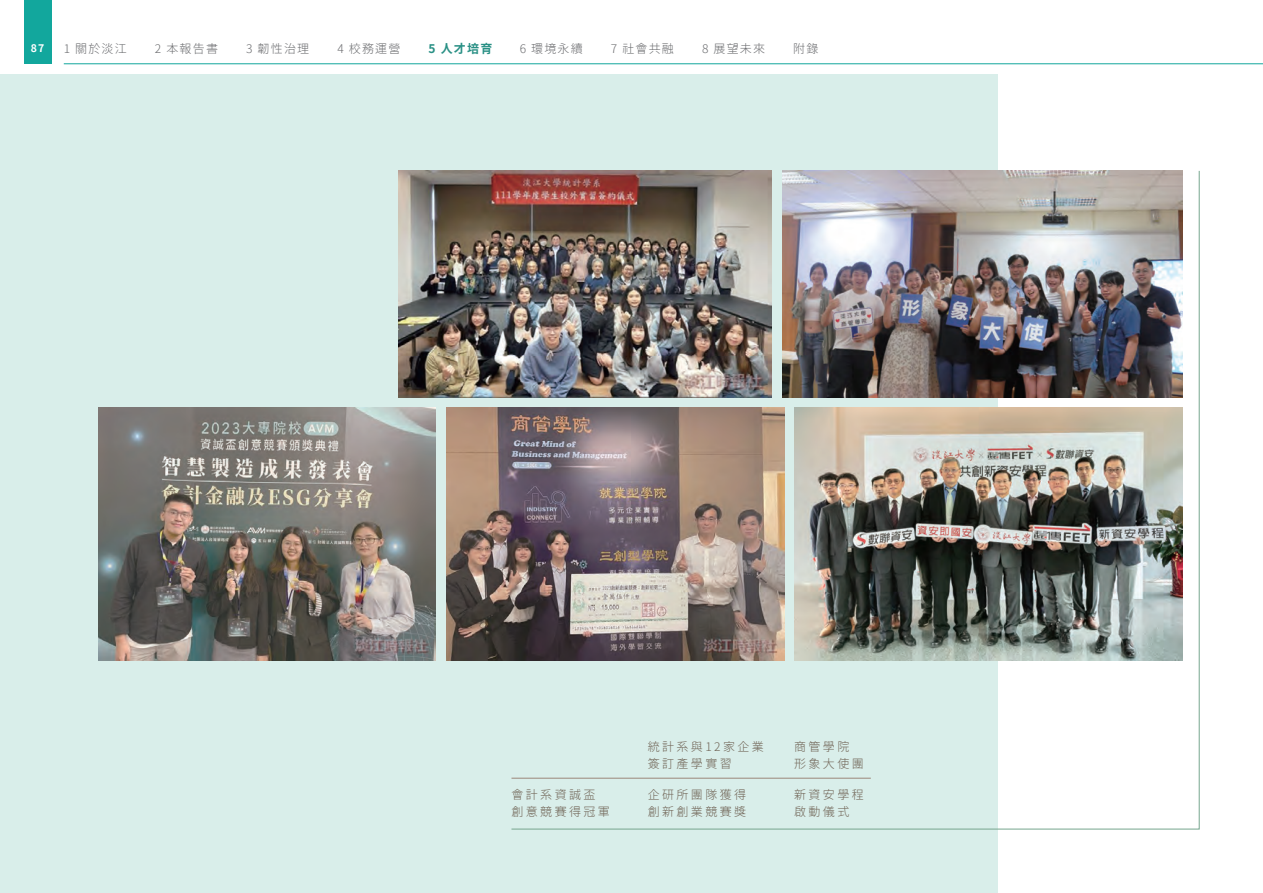
<style>
.page{position:relative;width:1263px;height:893px;background:#fff}
.page>*{position:absolute;margin:0;border:0;box-sizing:border-box;transform-origin:0 0}
.t1{font:300 12px/16.5px "Taipei Sans TC Beta";letter-spacing:.2em;color:#716557}
.t2{font:300 12px "Taipei Sans TC Beta";letter-spacing:.1em;color:#6c6d70}
.t3{font:700 12px "Taipei Sans TC Beta";color:#299085}
.t4{font:700 10.5px "Taipei Sans TC Beta";color:#fff}
</style>
<div class="page">
<div style="left:0;top:75px;width:997px;height:818px;background:#d9eeea"></div>
<div style="left:24px;top:0;width:27px;height:64px;background:#12a79d"></div>
<hr style="left:64px;top:63px;width:1199px;height:1px;background:#12a79d">
<svg style="left:511px;top:170px;width:689px;height:660px"></svg>
<img style="left:783px;top:171px;width:399px;height:226px">
<img style="left:795px;top:407px;width:387px;height:253px">
<img style="left:447px;top:407px;width:338px;height:253px">
<img style="left:399px;top:171px;width:373px;height:226px">
<img style="left:98px;top:407px;width:338px;height:253px">
<hr style="left:511px;top:778px;width:360px;height:1px;background:#9b8679">
<p class="t4" style="left:31px;top:42px;width:15px">87</p>
<p class="t2" style="left:64px;top:42px;width:65px">1 關於淡江</p>
<p class="t2" style="left:155px;top:42px;width:65px">2 本報告書</p>
<p class="t2" style="left:246px;top:42px;width:65px">3 韌性治理</p>
<p class="t2" style="left:337px;top:42px;width:65px">4 校務運營</p>
<p class="t3" style="left:428px;top:42px;width:65px">5 人才培育</p>
<p class="t2" style="left:520px;top:42px;width:65px">6 環境永續</p>
<p class="t2" style="left:611px;top:42px;width:65px">7 社會共融</p>
<p class="t2" style="left:702px;top:42px;width:65px">8 展望未來</p>
<p class="t2" style="left:793px;top:42px;width:27px">附錄</p>
<p class="t1" style="left:648px;top:739px;width:118px">統計系與12家企業簽訂產學實習</p>
<p class="t1" style="left:794px;top:739px;width:71px">商管學院形象大使團</p>
<p class="t1" style="left:511px;top:787px;width:100px">會計系資誠盃創意競賽得冠軍</p>
<p class="t1" style="left:648px;top:787px;width:100px">企研所團隊獲得創新創業競賽獎</p>
<p class="t1" style="left:794px;top:787px;width:71px">新資安學程啟動儀式</p>
</div>
